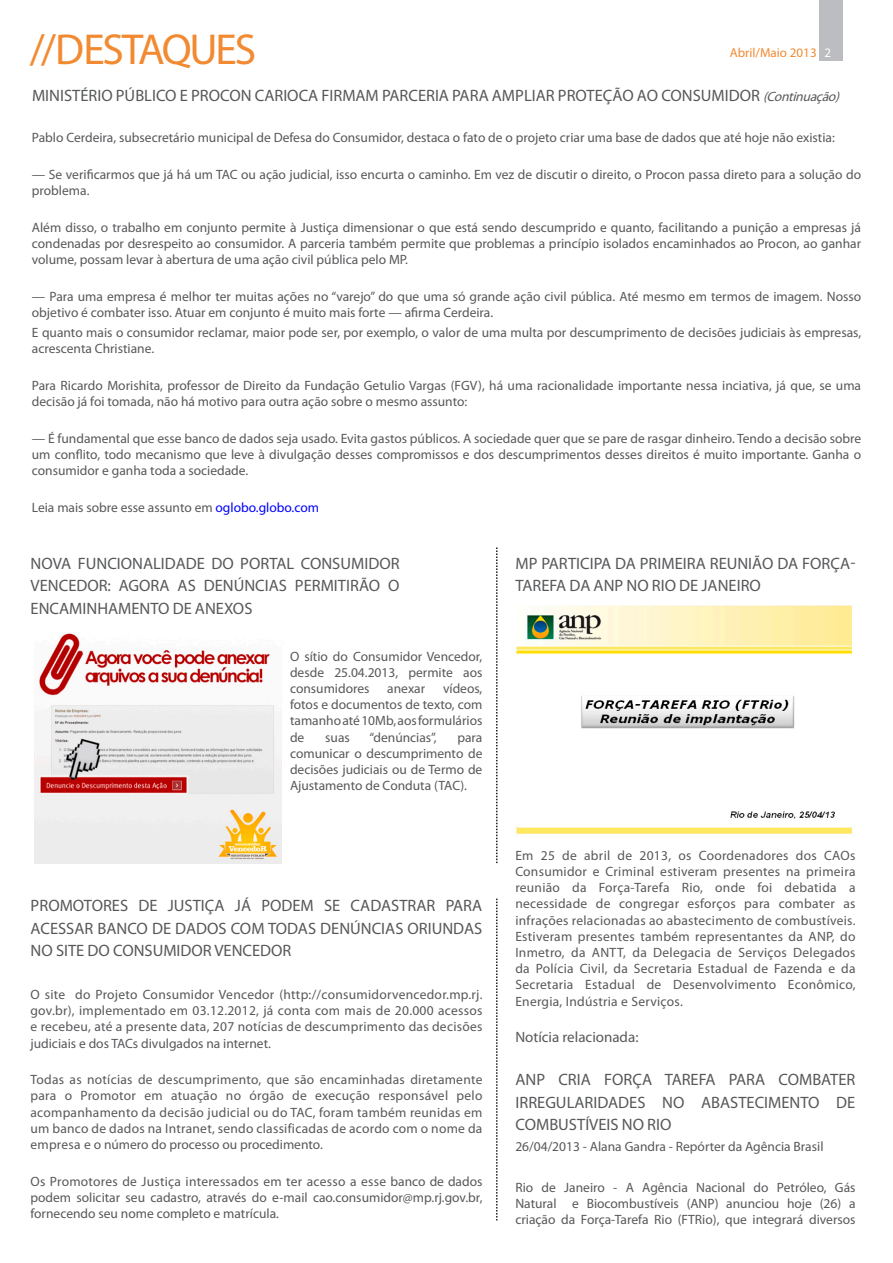
<style>
.page{position:relative;width:893px;height:1263px;background:#fff}
.page>*{position:absolute;margin:0;border:0;box-sizing:border-box;transform-origin:0 0}
.t1{font:43.5px "Myriad Pro";letter-spacing:-.05em;color:#f18a31}
.titulo_texto_corrido{font:16.5px/22.5px "Myriad Pro";color:#57585a;text-align:justify}
.texto_corrido{font:15px "Myriad Pro";color:#57585a}
.texto_corrido-2{font:13.5px/16.2px "Myriad Pro";color:#57585a;text-align:justify}
.t2{font:13.05px "Myriad Pro";color:#f18a31}
.s1{color:#fff}
.s2{font-style:italic;font-size:13.5px}
.s3{color:#00f}
</style>
<div class="page">
<div style="left:820px;top:0;width:23px;height:61px;background:#bcbdc0"></div>
<svg style="left:496px;top:547px;width:1px;height:316px"></svg>
<img style="left:34px;top:633px;width:248px;height:230px">
<svg style="left:496px;top:899px;width:1px;height:321px"></svg>
<img style="left:516px;top:605px;width:336px;height:229px">
<h1 class="t1" style="left:30px;top:23px;width:228px">//DESTAQUES</h1>
<p class="t2" style="left:730px;top:44px;width:103px">Abril/Maio 2013 <span class="s1">2</span></p>
<p class="titulo_texto_corrido" style="left:32px;top:84px;width:813px">MINISTÉRIO PÚBLICO E PROCON CARIOCA FIRMAM PARCERIA PARA AMPLIAR PROTEÇÃO AO CONSUMIDOR <span class="s2">(Continuação)</span></p>
<p class="texto_corrido-2" style="left:32px;top:129px;width:804px">Pablo Cerdeira, subsecretário municipal de Defesa do Consumidor, destaca o fato de o projeto criar uma base de dados que até hoje não existia:</p>
<p class="texto_corrido-2" style="left:32px;top:166px;width:831px">— Se verificarmos que já há um TAC ou ação judicial, isso encurta o caminho. Em vez de discutir o direito, o Procon passa direto para a solução do problema.</p>
<p class="texto_corrido-2" style="left:32px;top:219px;width:831px">Além disso, o trabalho em conjunto permite à Justiça dimensionar o que está sendo descumprido e quanto, facilitando a punição a empresas já condenadas por desrespeito ao consumidor. A parceria também permite que problemas a princípio isolados encaminhados ao Procon, ao ganhar volume, possam levar à abertura de uma ação civil pública pelo MP.</p>
<p class="texto_corrido-2" style="left:32px;top:288px;width:831px">— Para uma empresa é melhor ter muitas ações no “varejo” do que uma só grande ação civil pública. Até mesmo em termos de imagem. Nosso objetivo é combater isso. Atuar em conjunto é muito mais forte — afirma Cerdeira.</p>
<p class="texto_corrido-2" style="left:32px;top:324px;width:831px">E quanto mais o consumidor reclamar, maior pode ser, por exemplo, o valor de uma multa por descumprimento de decisões judiciais às empresas, acrescenta Christiane.</p>
<p class="texto_corrido-2" style="left:32px;top:377px;width:831px">Para Ricardo Morishita, professor de Direito da Fundação Getulio Vargas (FGV), há uma racionalidade importante nessa inciativa, já que, se uma decisão já foi tomada, não há motivo para outra ação sobre o mesmo assunto:</p>
<p class="texto_corrido-2" style="left:32px;top:430px;width:831px">— É fundamental que esse banco de dados seja usado. Evita gastos públicos. A sociedade quer que se pare de rasgar dinheiro. Tendo a decisão sobre um conflito, todo mecanismo que leve à divulgação desses compromissos e dos descumprimentos desses direitos é muito importante. Ganha o consumidor e ganha toda a sociedade.</p>
<p class="texto_corrido-2" style="left:32px;top:499px;width:289px">Leia mais sobre esse assunto em <span class="s3">oglobo.globo.com</span></p>
<p class="titulo_texto_corrido" style="left:31px;top:552px;width:370px">NOVA FUNCIONALIDADE DO PORTAL CONSUMIDOR VENCEDOR: AGORA AS DENÚNCIAS PERMITIRÃO O ENCAMINHAMENTO DE ANEXOS</p>
<p class="texto_corrido-2" style="left:290px;top:648px;width:194px">O sítio do Consumidor Vencedor, desde 25.04.2013, permite aos consumidores</p>
<p class="texto_corrido-2" style="left:290px;top:680px;width:194px;text-indent:153px">vídeos, fotos e documentos de texto, com tamanho até 10Mb, aos formulários de</p>
<p class="texto_corrido-2" style="left:387px;top:680px;width:39px">anexar</p>
<p class="texto_corrido-2" style="left:325px;top:729px;width:26px">suas</p>
<p class="texto_corrido-2" style="left:370px;top:729px;width:69px">“denúncias”,</p>
<p class="texto_corrido-2" style="left:290px;top:729px;width:194px;text-indent:167px">para comunicar o descumprimento de decisões judiciais ou de Termo de Ajustamento de Conduta (TAC).</p>
<p class="titulo_texto_corrido" style="left:31px;top:894px;width:453px">PROMOTORES DE JUSTIÇA JÁ PODEM SE CADASTRAR PARA ACESSAR BANCO DE DADOS COM TODAS DENÚNCIAS ORIUNDAS NO SITE DO CONSUMIDOR VENCEDOR</p>
<p class="texto_corrido-2" style="left:30px;top:986px;width:453px">O site do Projeto Consumidor Vencedor (http://consumidorvencedor.mp.rj. gov.br), implementado em 03.12.2012, já conta com mais de 20.000 acessos e recebeu, até a presente data, 207 notícias de descumprimento das decisões judiciais e dos TACs divulgados na internet.</p>
<p class="texto_corrido-2" style="left:30px;top:1071px;width:453px">Todas as notícias de descumprimento, que são encaminhadas diretamente para o Promotor em atuação no órgão de execução responsável pelo acompanhamento da decisão judicial ou do TAC, foram também reunidas em um banco de dados na Intranet, sendo classificadas de acordo com o nome da empresa e o número do processo ou procedimento.</p>
<p class="texto_corrido-2" style="left:30px;top:1173px;width:453px">Os Promotores de Justiça interessados em ter acesso a esse banco de dados podem solicitar seu cadastro, através do e-mail cao.consumidor@mp.rj.gov.br, fornecendo seu nome completo e matrícula.</p>
<p class="titulo_texto_corrido" style="left:515px;top:552px;width:341px">MP PARTICIPA DA PRIMEIRA REUNIÃO DA FORÇA-<br>TAREFA DA ANP NO RIO DE JANEIRO</p>
<p class="texto_corrido-2" style="left:515px;top:847px;width:342px">Em 25 de abril de 2013, os Coordenadores dos CAOs Consumidor e Criminal estiveram presentes na primeira reunião da Força-Tarefa Rio, onde foi debatida a necessidade de congregar esforços para combater as infrações relacionadas ao abastecimento de combustíveis.<br>Estiveram presentes também representantes da ANP, do Inmetro, da ANTT, da Delegacia de Serviços Delegados da Polícia Civil, da Secretaria Estadual de Fazenda e da Secretaria Estadual de Desenvolvimento Econômico, Energia, Indústria e Serviços.</p>
<p class="texto_corrido" style="left:515px;top:1028px;width:125px">Notícia relacionada:</p>
<p class="titulo_texto_corrido" style="left:515px;top:1068px;width:341px">ANP CRIA FORÇA TAREFA PARA COMBATER IRREGULARIDADES NO ABASTECIMENTO DE COMBUSTÍVEIS NO RIO</p>
<p class="texto_corrido-2" style="left:515px;top:1138px;width:310px">26/04/2013 - Alana Gandra - Repórter da Agência Brasil</p>
<p class="texto_corrido-2" style="left:515px;top:1179px;width:342px">Rio de Janeiro - A Agência Nacional do Petróleo, Gás Natural e Biocombustíveis (ANP) anunciou hoje (26) a criação da Força-Tarefa Rio (FTRio), que integrará diversos</p>
</div>
